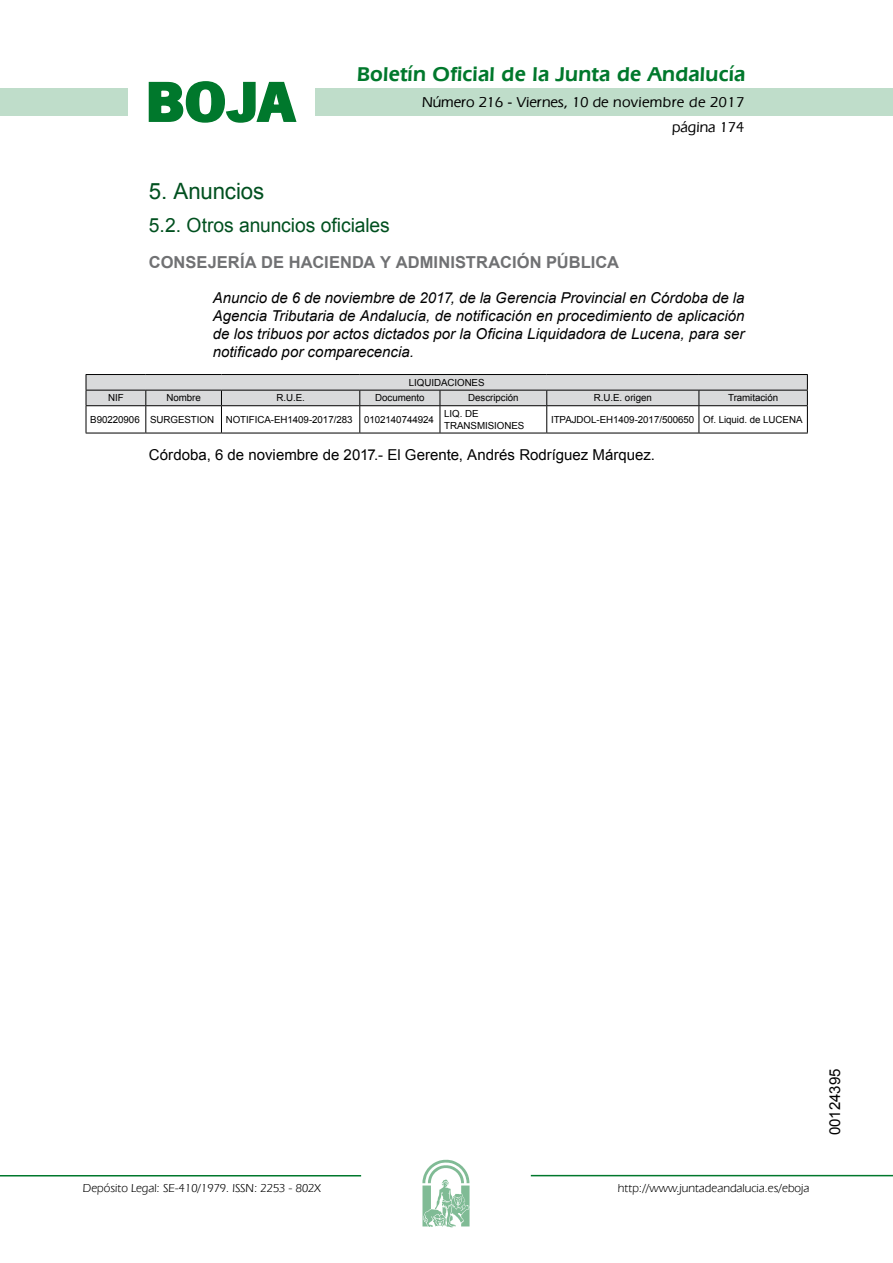
<style>
.page{position:relative;width:893px;height:1263px;background:#fff}
.page>*{position:absolute;margin:0;border:0;box-sizing:border-box;transform-origin:0 0}
.t1{font:700 57.75px "News Got T";color:#00782c;scale:1.14 1}
.t2{font:22.5px "Arial";letter-spacing:-.005em;color:#00501f}
.t3{font:600 21px "Eras IT Cby BT";letter-spacing:.01em;color:#00782c}
.t4{font:19.5px "Arial";letter-spacing:-.005em;color:#00501f}
.t5{font:700 16.5px "Arial";letter-spacing:.005em;color:#707173}
.t6{font:italic 15px/18px "Arial";color:#000;text-align:justify}
.t7{font:15px "Arial";color:#000}
.t8{font:500 15px/24.5px "Eras IT Cby BT";color:#000;text-align:right}
.t9{font:12px "Eras IT Cby BT";color:#000}
.t10{font:9.75px/11.7px "Arial";letter-spacing:-.005em;color:#000}
</style>
<div class="page">
<div style="left:315px;top:88px;width:577px;height:28px;background:#bfddca"></div>
<div style="left:0;top:88px;width:128px;height:28px;background:#bfddca"></div>
<hr style="left:0;top:1175px;width:361px;height:2px;background:#00782c">
<svg style="left:422px;top:1159px;width:47px;height:68px"></svg>
<hr style="left:531px;top:1175px;width:361px;height:1px;background:#00782c">
<svg style="left:148px;top:81px;width:149px;height:42px"></svg>
<hr style="left:86px;top:374px;width:60px;height:1px;background:#000">
<hr style="left:146px;top:374px;width:75px;height:1px;background:#000">
<hr style="left:221px;top:374px;width:139px;height:1px;background:#000">
<hr style="left:360px;top:374px;width:80px;height:1px;background:#000">
<hr style="left:440px;top:374px;width:106px;height:1px;background:#000">
<hr style="left:546px;top:374px;width:153px;height:1px;background:#000">
<hr style="left:699px;top:374px;width:108px;height:1px;background:#000">
<svg style="left:86px;top:375px;width:722px;height:58px"></svg>
<hr style="left:86px;top:433px;width:60px;height:1px;background:#000">
<hr style="left:146px;top:433px;width:75px;height:1px;background:#000">
<hr style="left:221px;top:433px;width:139px;height:1px;background:#000">
<hr style="left:360px;top:433px;width:80px;height:1px;background:#000">
<hr style="left:440px;top:433px;width:106px;height:1px;background:#000">
<hr style="left:546px;top:433px;width:153px;height:1px;background:#000">
<hr style="left:699px;top:433px;width:108px;height:1px;background:#000">
<h1 class="t1" style="left:145px;top:68px;width:133px">BOJA</h1>
<h3 class="t3" style="left:357px;top:62px;width:390px">Boletín Oficial de la Junta de Andalucía</h3>
<p class="t8" style="left:422px;top:90px;width:324px">Número 216 - Viernes, 10 de noviembre de 2017 página 174</p>
<h2 class="t2" style="left:149px;top:177px;width:117px">5. Anuncios</h2>
<h3 class="t4" style="left:149px;top:212px;width:242px">5.2. Otros anuncios oficiales</h3>
<p class="t5" style="left:149px;top:251px;width:471px">CONSEJERÍA DE HACIENDA Y ADMINISTRACIÓN PÚBLICA</p>
<p class="t6" style="left:213px;top:289px;width:533px">Anuncio de 6 de noviembre de 2017, de la Gerencia Provincial en Córdoba de la Agencia Tributaria de Andalucía, de notificación en procedimiento de aplicación de los tribuos por actos dictados por la Oficina Liquidadora de Lucena, para ser notificado por comparecencia.</p>
<p class="t10" style="left:409px;top:377px;width:77px">LIQUIDACIONES</p>
<p class="t10" style="left:108px;top:392px;width:17px">NIF</p>
<p class="t10" style="left:166px;top:392px;width:36px">Nombre</p>
<p class="t10" style="left:276px;top:392px;width:30px">R.U.E.</p>
<p class="t10" style="left:375px;top:392px;width:51px">Documento</p>
<p class="t10" style="left:468px;top:392px;width:52px">Descripción</p>
<p class="t10" style="left:594px;top:392px;width:59px">R.U.E. origen</p>
<p class="t10" style="left:728px;top:392px;width:52px">Tramitación</p>
<p class="t10" style="left:90px;top:414px;width:345px">B90220906 SURGESTION NOTIFICA-EH1409-2017/283 0102140744924</p>
<p class="t10" style="left:444px;top:408px;width:82px">LIQ. DE<br>TRANSMISIONES</p>
<p class="t10" style="left:551px;top:414px;width:253px">ITPAJDOL-EH1409-2017/500650 Of. Liquid. de LUCENA</p>
<p class="t7" style="left:149px;top:445px;width:507px">Córdoba, 6 de noviembre de 2017.- El Gerente, Andrés Rodríguez Márquez.</p>
<p class="t9" style="left:83px;top:1181px;width:239px">Depósito Legal: SE-410/1979. ISSN: 2253 - 802X</p>
<p class="t9" style="left:618px;top:1181px;width:193px">http://www.juntadeandalucia.es/eboja</p>
<p class="t7" style="left:825px;top:1135px;width:68px;rotate:-90deg">00124395</p>
</div>
